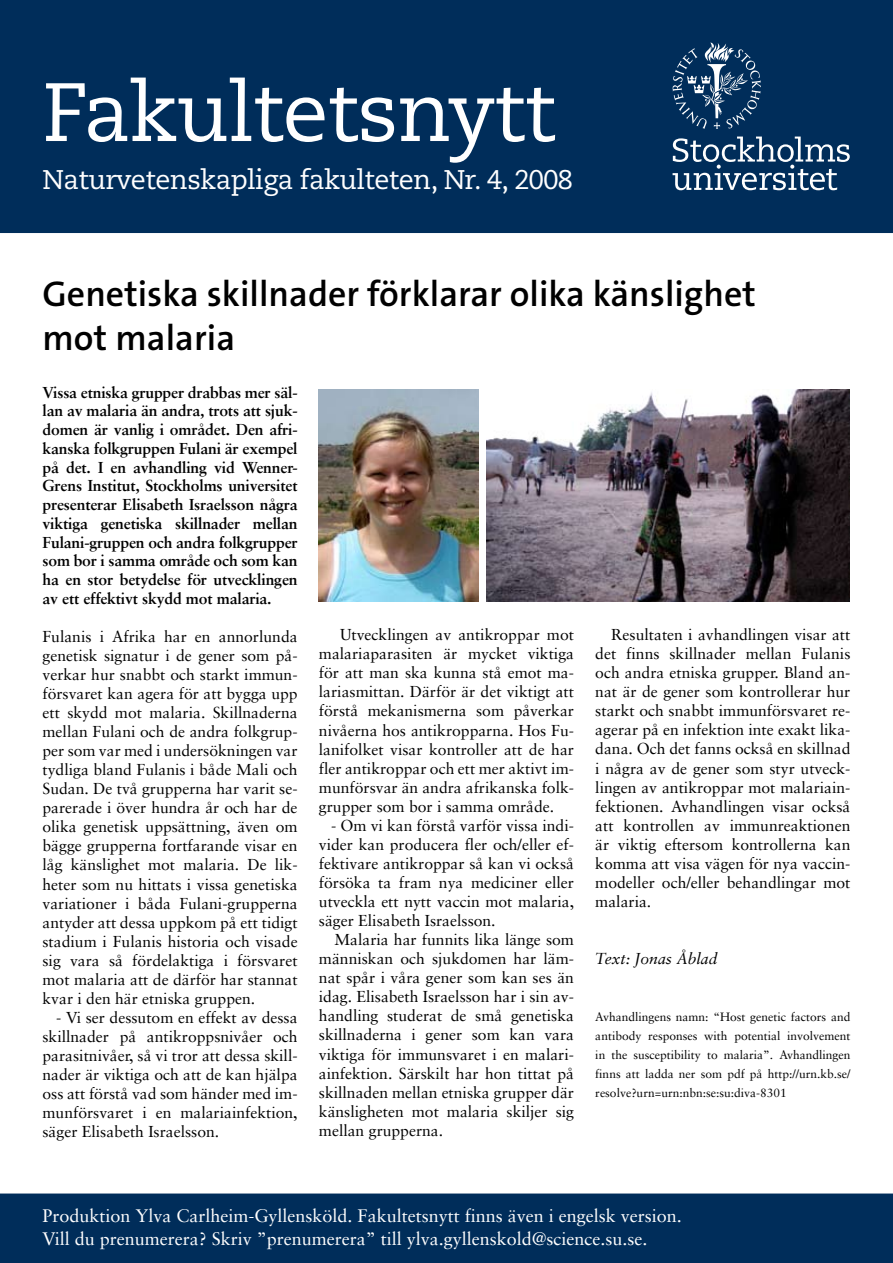
<style>
.page{position:relative;width:893px;height:1263px;background:#fff}
.page>*{position:absolute;margin:0;border:0;box-sizing:border-box;transform-origin:0 0}
.t1{font:82.5px "Caecilia LT";letter-spacing:-.02em;color:#fff}
.t2{font:600 36px/43.2px "The Sans B6";color:#000}
.t3{font:27px "Caecilia LT";letter-spacing:-.02em;color:#fff}
.t4{font:18px/22.5px "Sabon";color:#fff}
.t5{font:15.75px/19px "Sabon";color:#000;text-align:justify}
.t6{font:700 15.75px/18.8px "Sabon";letter-spacing:-.01em;color:#000;text-align:justify}
.t7{font:italic 15.75px "Sabon";color:#000}
.t8{font:12px/19px "Sabon";color:#000;text-align:justify}
</style>
<div class="page">
<div style="left:0;top:0;width:893px;height:233px;background:#002d5a"></div>
<svg style="left:673px;top:137px;width:177px;height:53px"></svg>
<svg style="left:673px;top:43px;width:88px;height:86px;background:#2b5076"></svg>
<div style="left:0;top:1193px;width:893px;height:70px;background:#002d5a"></div>
<img style="left:487px;top:389px;width:362px;height:213px">
<img style="left:319px;top:389px;width:160px;height:213px">
<h1 class="t1" style="left:43px;top:65px;width:515px">Fakultetsnytt</h1>
<h3 class="t3" style="left:43px;top:164px;width:532px">Naturvetenskapliga fakulteten, Nr. 4, 2008</h3>
<h2 class="t2" style="left:43px;top:274px;width:715px">Genetiska skillnader förklarar olika känslighet mot malaria</h2>
<p class="t6" style="left:43px;top:383px;width:257px">Vissa etniska grupper drabbas mer säl&shy;lan av malaria än andra, trots att sjuk&shy;domen är vanlig i området. Den afri&shy;kanska folkgruppen Fulani är exempel på det. I en avhandling vid Wenner-Grens Institut, Stockholms universitet presenterar Elisabeth Israelsson några viktiga genetiska skillnader mellan Fulani-gruppen och andra folkgrupper som bor i samma område och som kan ha en stor betydelse för utvecklingen av ett effektivt skydd mot malaria.</p>
<p class="t5" style="left:43px;top:626px;width:257px">Fulanis i Afrika har en annorlunda genetisk signatur i de gener som på&shy;verkar hur snabbt och starkt immun&shy;försvaret kan agera för att bygga upp ett skydd mot malaria. Skillnaderna mellan Fulani och de andra folkgrup&shy;per som var med i undersökningen var tydliga bland Fulanis i både Mali och Sudan. De två grupperna har varit se&shy;parerade i över hundra år och har de olika genetisk uppsättning, även om bägge grupperna fortfarande visar en låg känslighet mot malaria. De lik&shy;heter som nu hittats i vissa genetiska variationer i båda Fulani-grupperna antyder att dessa uppkom på ett tidigt stadium i Fulanis historia och visade sig vara så fördelaktiga i försvaret mot malaria att de därför har stannat kvar i den här etniska gruppen.</p>
<p class="t5" style="left:43px;top:1008px;width:257px;text-indent:14px">- Vi ser dessutom en effekt av dessa skillnader på antikroppsnivåer och parasitnivåer, så vi tror att dessa skill&shy;nader är viktiga och att de kan hjälpa oss att förstå vad som händer med im&shy;munförsvaret i en malariainfektion, säger Elisabeth Israelsson.</p>
<p class="t5" style="left:595px;top:625px;width:257px;text-indent:16px">Resultaten i avhandlingen visar att det finns skillnader mellan Fulanis och andra etniska grupper. Bland an&shy;nat är de gener som kontrollerar hur starkt och snabbt immunförsvaret re&shy;agerar på en infektion inte exakt lika&shy;dana. Och det fanns också en skillnad i några av de gener som styr utveck&shy;lingen av antikroppar mot malariain&shy;fektionen. Avhandlingen visar också att kontrollen av immunreaktionen är viktig eftersom kontrollerna kan komma att visa vägen för nya vaccin&shy;modeller och/eller behandlingar mot malaria.</p>
<p class="t5" style="left:319px;top:625px;width:257px;text-indent:21px">Utvecklingen av antikroppar mot malariaparasiten är mycket viktiga för att man ska kunna stå emot ma&shy;lariasmittan. Därför är det viktigt att förstå mekanismerna som påverkar nivåerna hos antikropparna. Hos Fu&shy;lanifolket visar kontroller att de har fler antikroppar och ett mer aktivt im&shy;munförsvar än andra afrikanska folk&shy;grupper som bor i samma område.</p>
<p class="t5" style="left:319px;top:816px;width:257px;text-indent:12px">- Om vi kan förstå varför vissa indi&shy;vider kan producera fler och/eller ef&shy;fektivare antikroppar så kan vi också försöka ta fram nya mediciner eller utveckla ett nytt vaccin mot malaria, säger Elisabeth Israelsson.</p>
<p class="t5" style="left:319px;top:930px;width:257px;text-indent:16px">Malaria har funnits lika länge som människan och sjukdomen har läm&shy;nat spår i våra gener som kan ses än idag. Elisabeth Israelsson har i sin av&shy;handling studerat de små genetiska skillnaderna i gener som kan vara viktiga för immunsvaret i en malari&shy;ainfektion. Särskilt har hon tittat på skillnaden mellan etniska grupper där känsligheten mot malaria skiljer sig mellan grupperna.</p>
<p class="t7" style="left:595px;top:949px;width:124px">Text: Jonas Åblad</p>
<p class="t8" style="left:595px;top:1007px;width:257px">Avhandlingens namn: “Host genetic factors and antibody responses with potential involvement in the susceptibility to malaria”. Avhandlingen finns att ladda ner som pdf på http://urn.kb.se/ resolve?urn=urn:nbn:se:su:diva-8301</p>
<p class="t4" style="left:43px;top:1205px;width:641px">Produktion Ylva Carlheim-Gyllensköld. Fakultetsnytt finns även i engelsk version.<br>Vill du prenumerera? Skriv ”prenumerera” till ylva.gyllenskold@science.su.se.</p>
</div>
